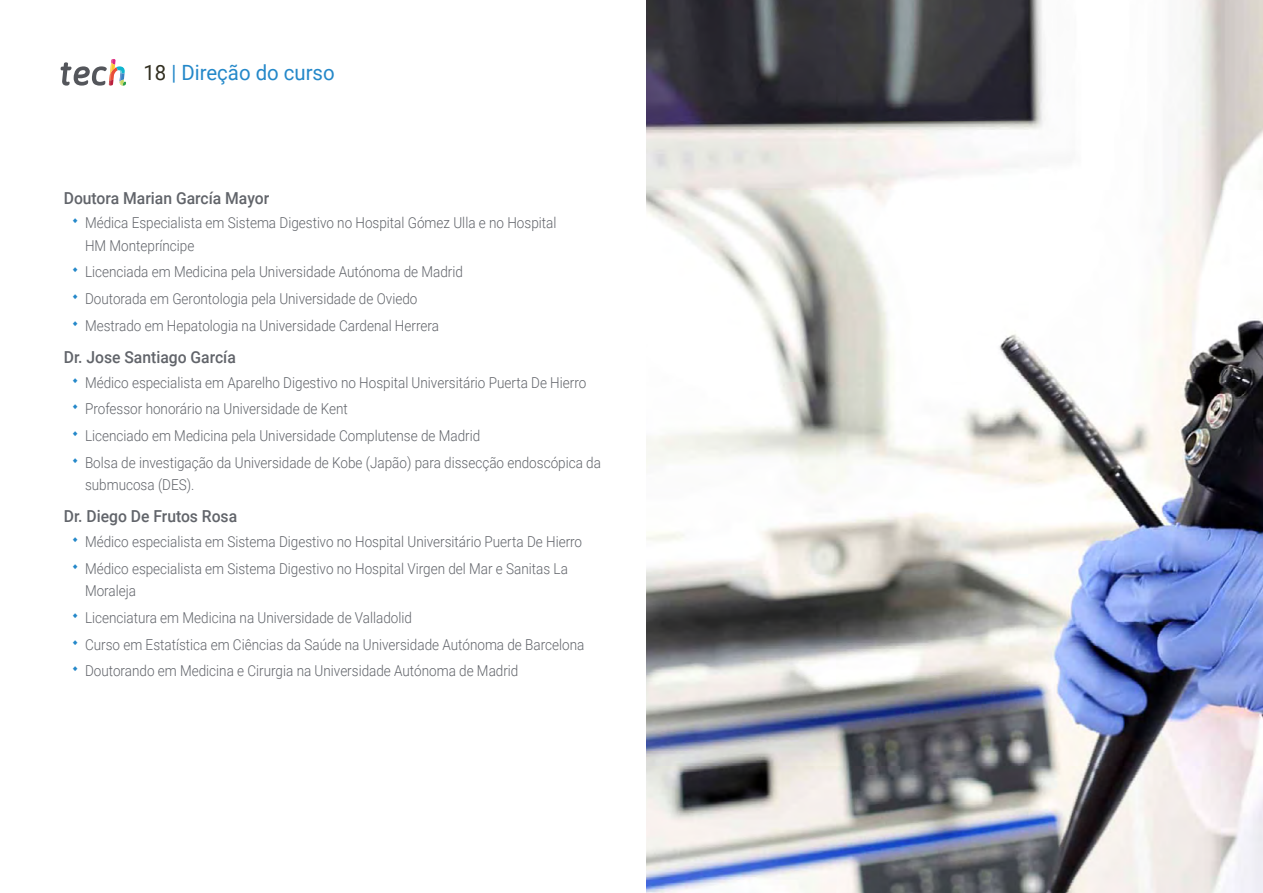
<style>
.page{position:relative;width:1263px;height:893px;background:#fff}
.page>*{position:absolute;margin:0;border:0;box-sizing:border-box;transform-origin:0 0}
.t1{font:21px "Roboto";color:#2488c9}
.t2{font:500 16.5px "Roboto";color:#61646a;scale:.95 1}
.t3{font:300 15px/26.7px "Roboto";color:#61646a;scale:.9 1}
.s1{color:#312e20}
</style>
<div class="page">
<svg style="left:61px;top:59px;width:65px;height:27px"></svg>
<img style="left:646px;top:0;width:617px;height:893px">
<h1 class="t1" style="left:144px;top:57px;width:193px"><span class="s1">18</span> | Direção do curso</h1>
<p class="t2" style="left:64px;top:186px;width:218px">Doutora Marian García Mayor</p>
<p class="t3" style="left:85px;top:211px;width:525px;line-height:22.5px">Médica Especialista em Sistema Digestivo no Hospital Gómez Ulla e no Hospital<br>HM Montepríncipe</p>
<p class="t3" style="left:85px;top:258px;width:421px">Licenciada em Medicina pela Universidade Autónoma de Madrid<br>Doutorada em Gerontologia pela Universidade de Oviedo<br>Mestrado em Hepatologia na Universidade Cardenal Herrera</p>
<p class="t2" style="left:64px;top:345px;width:183px">Dr. Jose Santiago García</p>
<p class="t3" style="left:85px;top:368px;width:575px">Médico especialista em Aparelho Digestivo no Hospital Universitário Puerta De Hierro Professor honorário na Universidade de Kent<br>Licenciado em Medicina pela Universidade Complutense de Madrid<br>Bolsa de investigação da Universidade de Kobe (Japão) para dissecção endoscópica da</p>
<p class="t3" style="left:85px;top:471px;width:123px">submucosa (DES).</p>
<p class="t2" style="left:64px;top:505px;width:184px">Dr. Diego De Frutos Rosa</p>
<p class="t3" style="left:85px;top:528px;width:554px">Médico especialista em Sistema Digestivo no Hospital Universitário Puerta De Hierro<br>Médico especialista em Sistema Digestivo no Hospital Virgen del Mar e Sanitas La</p>
<p class="t3" style="left:85px;top:577px;width:556px">Moraleja<br>Licenciatura em Medicina na Universidade de Valladolid<br>Curso em Estatística em Ciências da Saúde na Universidade Autónoma de Barcelona Doutorando em Medicina e Cirurgia na Universidade Autónoma de Madrid</p>
</div>
